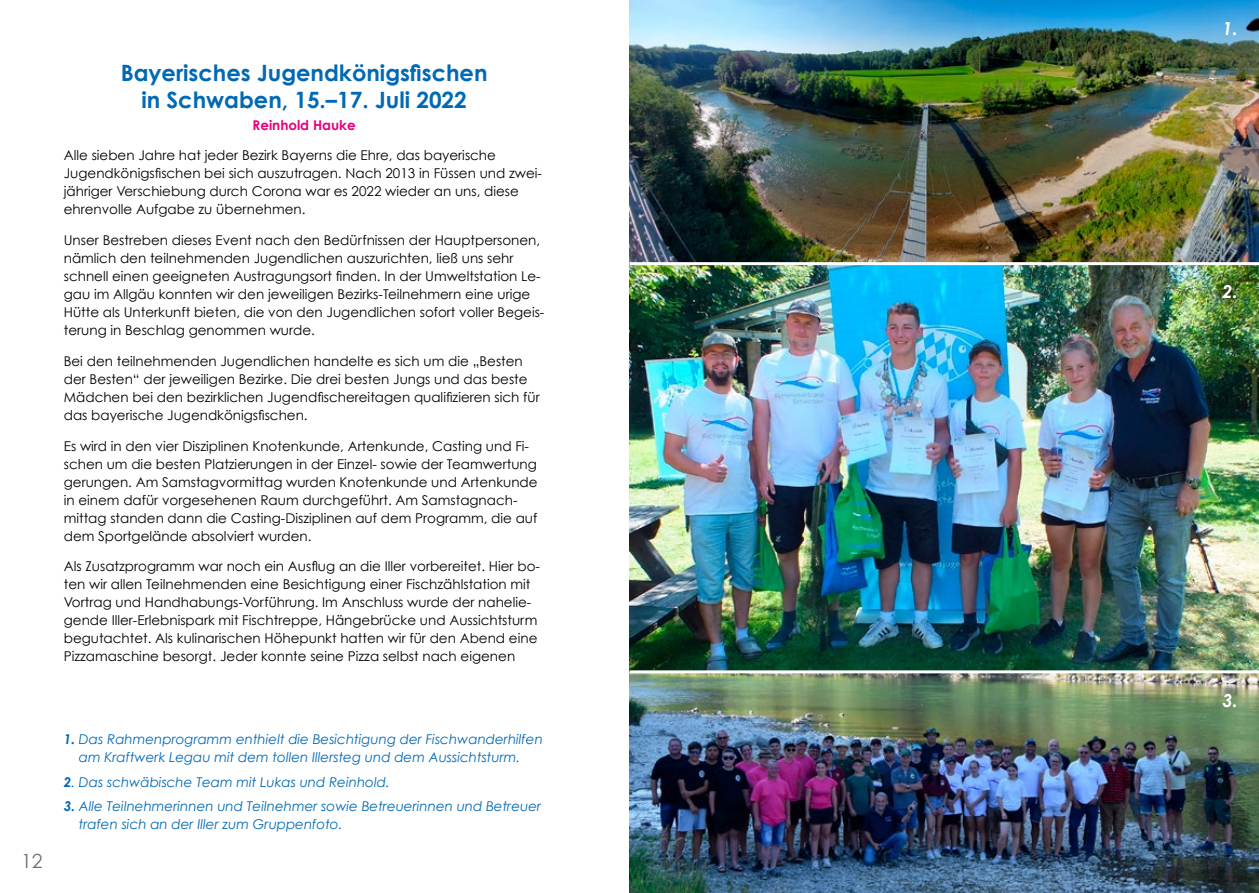
<style>
.page{position:relative;width:1259px;height:893px;background:#fff}
.page>*{position:absolute;margin:0;border:0;box-sizing:border-box;transform-origin:0 0}
.t1{font:700 22.5px/27px "Century Gothic";color:#0069b4;text-align:center}
.t2{font:19.5px "Century Gothic";color:#706f6f}
.t3{font:italic 700 18px "Century Gothic";color:#fff}
.t4{font:13.5px/18px "Century Gothic";color:#000}
.t5{font:italic 13.5px/18px "Century Gothic";color:#0069b4;text-align:center}
.t6{font:700 13.5px "Century Gothic";color:#e6007d}
.s1{font-weight:700}
</style>
<div class="page">
<img style="left:629px;top:0;width:630px;height:893px">
<hr style="left:629px;top:262px;width:630px;height:3px;background:#fff">
<hr style="left:629px;top:670px;width:630px;height:3px;background:#fff">
<div style="left:1212px;top:274px;width:35px;height:36px;background:#000;opacity:.75"></div>
<h1 class="t1" style="left:121px;top:58px;width:368px">Bayerisches Jugendkönigsfischen in Schwaben, 15.–17. Juli 2022</h1>
<p class="t6" style="left:252px;top:117px;width:105px">Reinhold Hauke</p>
<p class="t4" style="left:64px;top:146px;width:480px">Alle sieben Jahre hat jeder Bezirk Bayerns die Ehre, das bayerische Jugendkönigsfischen bei sich auszutragen. Nach 2013 in Füssen und zwei&shy;jähriger Verschiebung durch Corona war es 2022 wieder an uns, diese ehrenvolle Aufgabe zu übernehmen.</p>
<p class="t4" style="left:64px;top:231px;width:482px">Unser Bestreben dieses Event nach den Bedürfnissen der Hauptpersonen, nämlich den teilnehmenden Jugendlichen auszurichten, ließ uns sehr schnell einen geeigneten Austragungsort finden. In der Umweltstation Le&shy;gau im Allgäu konnten wir den jeweiligen Bezirks-Teilnehmern eine urige Hütte als Unterkunft bieten, die von den Jugendlichen sofort voller Begeis&shy;terung in Beschlag genommen wurde.</p>
<p class="t4" style="left:64px;top:352px;width:477px">Bei den teilnehmenden Jugendlichen handelte es sich um die „Besten der Besten“ der jeweiligen Bezirke. Die drei besten Jungs und das beste Mädchen bei den bezirklichen Jugendfischereitagen qualifizieren sich für das bayerische Jugendkönigsfischen.</p>
<p class="t4" style="left:64px;top:437px;width:475px">Es wird in den vier Disziplinen Knotenkunde, Artenkunde, Casting und Fi&shy;schen um die besten Platzierungen in der Einzel- sowie der Teamwertung gerungen. Am Samstagvormittag wurden Knotenkunde und Artenkunde in einem dafür vorgesehenen Raum durchgeführt. Am Samstagnach&shy;mittag standen dann die Casting-Disziplinen auf dem Programm, die auf dem Sportgelände absolviert wurden.</p>
<p class="t4" style="left:64px;top:557px;width:478px">Als Zusatzprogramm war noch ein Ausflug an die Iller vorbereitet. Hier bo&shy;ten wir allen Teilnehmenden eine Besichtigung einer Fischzählstation mit Vortrag und Handhabungs-Vorführung. Im Anschluss wurde der nahelie&shy;gende Iller-Erlebnispark mit Fischtreppe, Hängebrücke und Aussichtsturm begutachtet. Als kulinarischen Höhepunkt hatten wir für den Abend eine Pizzamaschine besorgt. Jeder konnte seine Pizza selbst nach eigenen</p>
<h2 class="t2" style="left:21px;top:849px;width:23px">12</h2>
<p class="t5" style="left:64px;top:730px;width:480px"><span class="s1">1.</span> Das Rahmenprogramm enthielt die Besichtigung der Fischwanderhilfen am Kraftwerk Legau mit dem tollen Illersteg und dem Aussichtsturm.</p>
<p class="t5" style="left:64px;top:773px;width:327px"><span class="s1">2</span>. Das schwäbische Team mit Lukas und Reinhold.</p>
<p class="t5" style="left:79px;top:797px;width:464px;text-align:left;text-indent:-15px"><span class="s1">3.</span> Alle Teilnehmerinnen und Teilnehmer sowie Betreuerinnen und Betreuer trafen sich an der Iller zum Gruppenfoto.</p>
<h3 class="t3" style="left:1222px;top:17px;width:17px">1.</h3>
<h3 class="t3" style="left:1222px;top:280px;width:17px">2.</h3>
<h3 class="t3" style="left:1222px;top:688px;width:17px">3.</h3>
</div>
